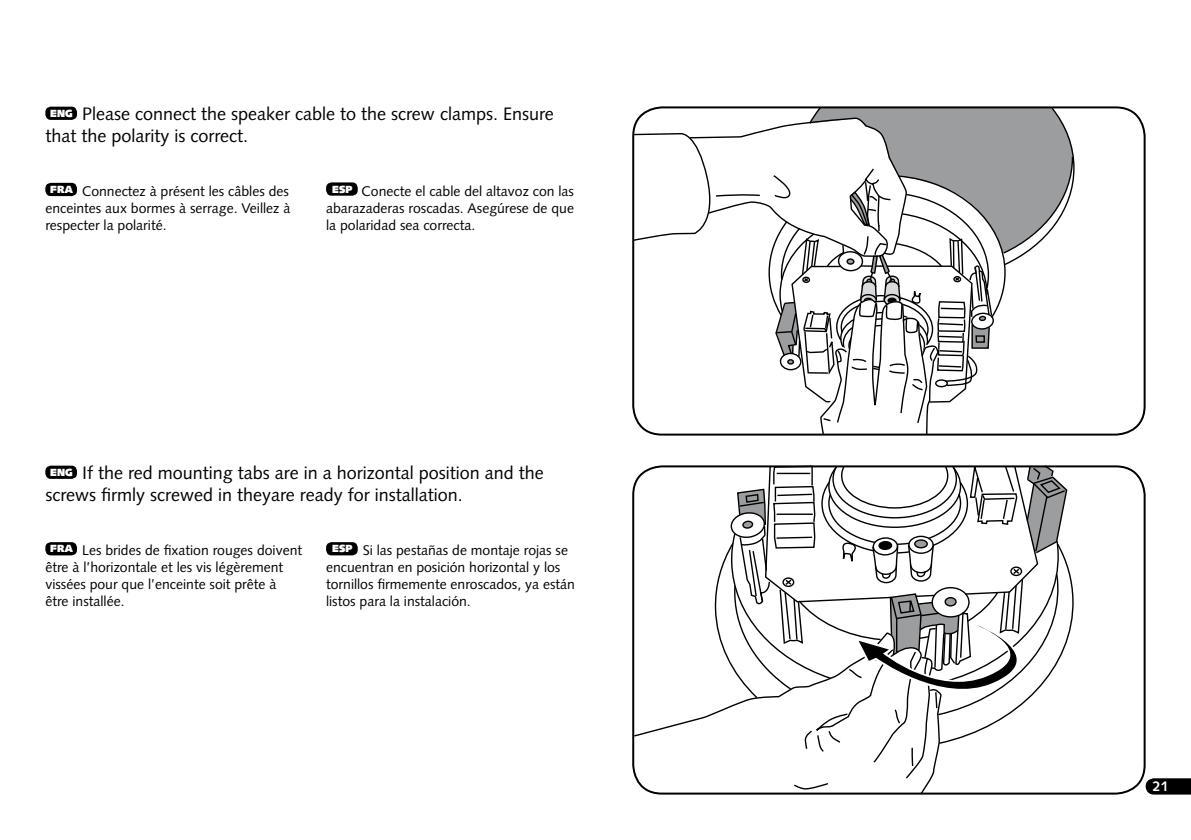
<style>
.page{position:relative;width:1191px;height:840px;background:#fff}
.page>*{position:absolute;margin:0;border:0;box-sizing:border-box;transform-origin:0 0}
.t1{font:18px/22px "Syntax";color:#000}
.t2{font:14px/17px "Syntax";color:#000;text-align:justify}
.t3{font:700 14px "Syntax";color:#fff}
</style>
<div class="page">
<svg style="left:1145px;top:778px;width:46px;height:16px"></svg>
<svg style="left:633px;top:465px;width:441px;height:330px"></svg>
<svg style="left:633px;top:109px;width:442px;height:327px"></svg>
<div style="left:632px;top:106px;width:513px;height:329px;border:2px solid #000;border-radius:29px"></div>
<div style="left:45px;top:107px;width:32px;height:13px;background:#000;border-radius:6px"></div>
<div style="left:45px;top:183px;width:32px;height:13px;background:#000;border-radius:6px"></div>
<div style="left:326px;top:182px;width:32px;height:13px;background:#000;border-radius:6px"></div>
<div style="left:45px;top:465px;width:32px;height:13px;background:#000;border-radius:6px"></div>
<div style="left:45px;top:542px;width:32px;height:13px;background:#000;border-radius:6px"></div>
<div style="left:326px;top:542px;width:32px;height:13px;background:#000;border-radius:6px"></div>
<p class="t1" style="left:45px;top:103px;width:510px"><sup>ENG</sup> Please connect the speaker cable to the screw clamps. Ensure that the polarity is correct.</p>
<p class="t2" style="left:45px;top:183px;width:246px;text-indent:5px"><sup>FRA</sup> Connectez à présent les câbles des enceintes aux bormes à serrage. Veillez à respecter la polarité.</p>
<p class="t2" style="left:326px;top:182px;width:249px;text-indent:6px"><sup>ESP</sup> Conecte el cable del altavoz con las abarazaderas roscadas. Asegúrese de que la polaridad sea correcta.</p>
<p class="t1" style="left:45px;top:461px;width:500px"><sup>ENG</sup> If the red mounting tabs are in a horizontal position and the screws firmly screwed in theyare ready for installation.</p>
<p class="t2" style="left:45px;top:541px;width:258px;text-align:left;text-indent:5px"><sup>FRA</sup> Les brides de fixation rouges doivent être à l’horizontale et les vis légèrement vissées pour que l’enceinte soit prête à être installée.</p>
<p class="t2" style="left:326px;top:541px;width:250px;text-align:left;text-indent:6px"><sup>ESP</sup> Si las pestañas de montaje rojas se encuentran en posición horizontal y los tornillos firmemente enroscados, ya están listos para la instalación.</p>
<p class="t3" style="left:1153px;top:778px;width:17px">21</p>
</div>
